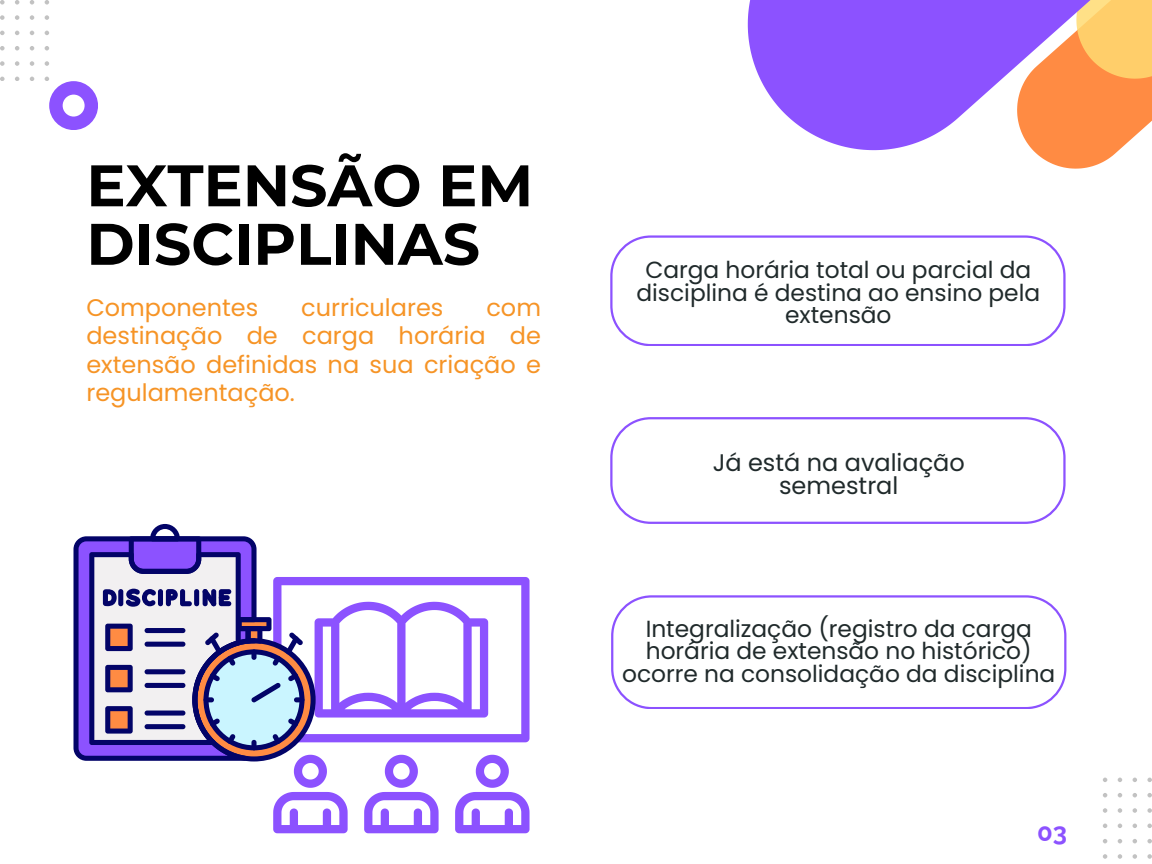
<style>
.page{position:relative;width:1152px;height:864px;background:#fff}
.page>*{position:absolute;margin:0;border:0;box-sizing:border-box;transform-origin:0 0}
.t1{font:700 58.5px/58.5px "Montserrat";color:#000}
.t2{font:700 25.5px "Raleway";color:#8c52ff}
.t3{font:24px/28.2px "Poppins";color:#f69426;text-align:justify}
.t4{font:24px/23.7px "Poppins";color:#202a2b;text-align:center}
.t5{font:23.25px/22.5px "Poppins";color:#202a2b;text-align:center}
</style>
<div class="page">
<svg style="left:610px;top:417px;width:456px;height:107px"></svg>
<svg style="left:611px;top:595px;width:455px;height:114px"></svg>
<svg style="left:869px;top:150px;width:250px;height:19px"></svg>
<svg style="left:748px;top:0;width:404px;height:150px;fill:#8c52ff"></svg>
<svg style="left:76px;top:524px;width:454px;height:309px"></svg>
<svg style="left:610px;top:235px;width:456px;height:111px"></svg>
<svg style="left:1147px;top:778px;width:5px;height:4px"></svg>
<svg style="left:1147px;top:793px;width:5px;height:4px"></svg>
<svg style="left:1147px;top:808px;width:5px;height:5px"></svg>
<svg style="left:1147px;top:824px;width:5px;height:4px"></svg>
<svg style="left:1147px;top:839px;width:5px;height:4px"></svg>
<svg style="left:1147px;top:854px;width:5px;height:5px"></svg>
<svg style="left:1133px;top:778px;width:4px;height:4px"></svg>
<svg style="left:1133px;top:793px;width:4px;height:4px"></svg>
<svg style="left:1133px;top:808px;width:4px;height:5px"></svg>
<svg style="left:1133px;top:824px;width:4px;height:4px"></svg>
<svg style="left:1133px;top:839px;width:4px;height:4px"></svg>
<svg style="left:1133px;top:854px;width:4px;height:5px"></svg>
<svg style="left:1118px;top:778px;width:4px;height:4px"></svg>
<svg style="left:1118px;top:793px;width:4px;height:4px"></svg>
<svg style="left:1118px;top:808px;width:4px;height:5px"></svg>
<svg style="left:1118px;top:824px;width:4px;height:4px"></svg>
<svg style="left:1118px;top:839px;width:4px;height:4px"></svg>
<svg style="left:1118px;top:854px;width:4px;height:5px"></svg>
<svg style="left:1103px;top:778px;width:4px;height:4px"></svg>
<svg style="left:1103px;top:793px;width:4px;height:4px"></svg>
<svg style="left:1103px;top:808px;width:4px;height:5px"></svg>
<svg style="left:1103px;top:824px;width:4px;height:4px"></svg>
<svg style="left:1103px;top:839px;width:4px;height:4px"></svg>
<svg style="left:1103px;top:854px;width:4px;height:5px"></svg>
<svg style="left:45px;top:0;width:4px;height:5px"></svg>
<svg style="left:45px;top:15px;width:4px;height:5px"></svg>
<svg style="left:45px;top:31px;width:4px;height:4px"></svg>
<svg style="left:45px;top:46px;width:4px;height:5px"></svg>
<svg style="left:45px;top:61px;width:4px;height:5px"></svg>
<svg style="left:45px;top:77px;width:53px;height:53px"></svg>
<svg style="left:30px;top:0;width:4px;height:5px"></svg>
<svg style="left:30px;top:15px;width:4px;height:5px"></svg>
<svg style="left:30px;top:31px;width:4px;height:4px"></svg>
<svg style="left:30px;top:46px;width:4px;height:5px"></svg>
<svg style="left:30px;top:61px;width:4px;height:5px"></svg>
<svg style="left:30px;top:77px;width:4px;height:4px"></svg>
<svg style="left:15px;top:0;width:4px;height:5px"></svg>
<svg style="left:15px;top:15px;width:4px;height:5px"></svg>
<svg style="left:15px;top:31px;width:4px;height:4px"></svg>
<svg style="left:15px;top:46px;width:4px;height:5px"></svg>
<svg style="left:15px;top:61px;width:4px;height:5px"></svg>
<svg style="left:15px;top:77px;width:4px;height:4px"></svg>
<svg style="left:0;top:0;width:5px;height:5px"></svg>
<svg style="left:0;top:15px;width:5px;height:5px"></svg>
<svg style="left:0;top:31px;width:5px;height:4px"></svg>
<svg style="left:0;top:46px;width:5px;height:5px"></svg>
<svg style="left:0;top:61px;width:5px;height:5px"></svg>
<svg style="left:0;top:77px;width:5px;height:4px"></svg>
<p class="t1" style="left:86px;top:156px;width:448px">EXTENSÃO EM<br>DISCIPLINAS</p>
<h1 class="t3" style="left:86px;top:294px;width:173px">Componentes</h1>
<h1 class="t3" style="left:301px;top:294px;width:144px">curriculares</h1>
<h1 class="t3" style="left:86px;top:294px;width:456px;text-indent:400px">com destinação de carga horária de extensão definidas na sua criação e regulamentação.</h1>
<p class="t5" style="left:636px;top:259px;width:405px">Carga horária total ou parcial da disciplina é destina ao ensino pela extensão</p>
<p class="t4" style="left:713px;top:450px;width:254px">Já está na avaliação semestral</p>
<p class="t5" style="left:622px;top:617px;width:435px">Integralização (registro da carga horária de extensão no histórico) ocorre na consolidação da disciplina</p>
<p class="t2" style="left:1037px;top:817px;width:31px">03</p>
</div>
